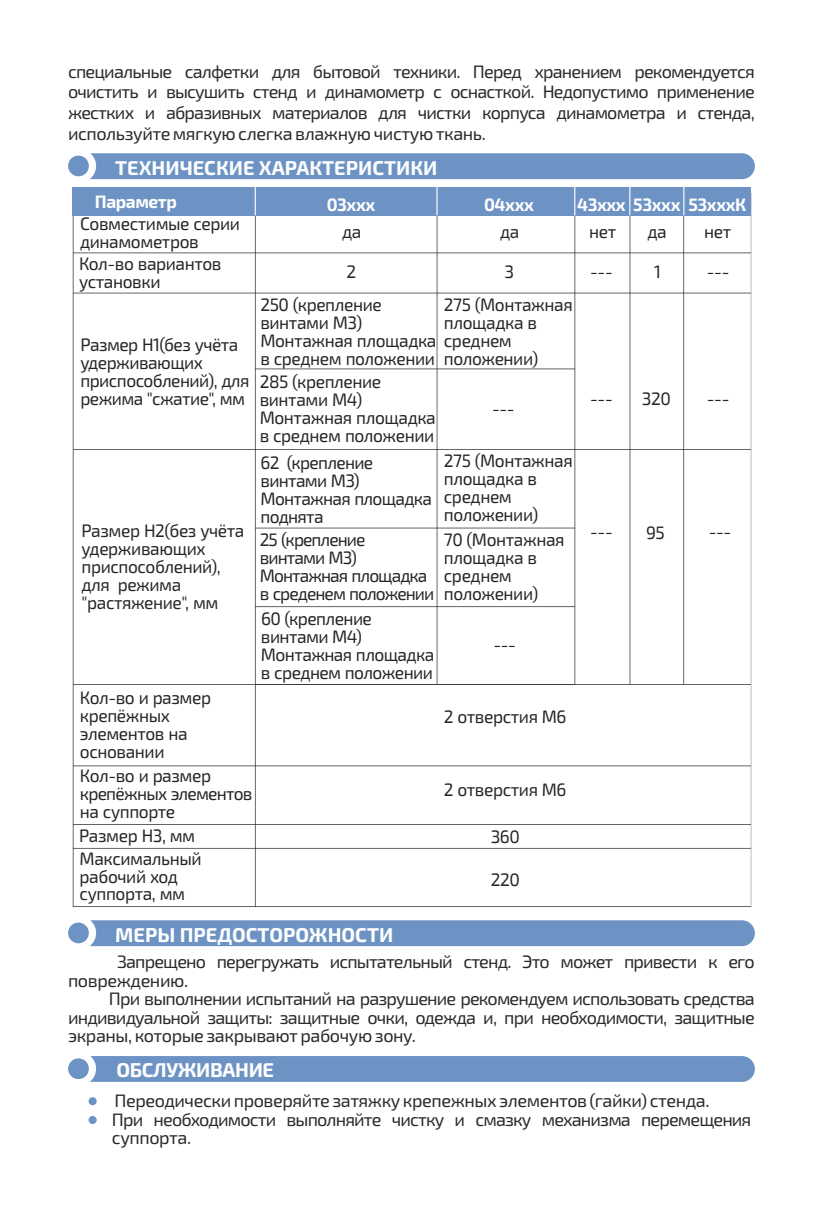
<style>
.page{position:relative;width:823px;height:1225px;background:#fff}
.page>*{position:absolute;margin:0;border:0;box-sizing:border-box;transform-origin:0 0}
.t1{font:700 20px "Exo 2.0";color:#fefefe}
.t2{font:700 20px "Exo 2.0";letter-spacing:-.02em;color:#fefefe}
.t3{font:18px/18px "Exo 2.0";letter-spacing:-.025em;color:#262524;scale:.96 1}
.t4{font:18px/18.6px "Exo 2.0";letter-spacing:-.03em;color:#2b2a29;text-align:justify}
.t5{font:18px/18.6px "Exo 2.0";letter-spacing:-.05em;color:#2b2a29}
.t6{font:18px/18px "Exo 2.0";letter-spacing:-.055em;color:#262524;scale:.96 1}
.t7{font:700 18px "Exo 2.0";letter-spacing:-.025em;color:#fefefe;scale:.96 1}
</style>
<div class="page">
<div style="left:68px;top:153px;width:686px;height:26px;background:#6d93c5"></div>
<svg style="left:73px;top:215px;width:677px;height:692px"></svg>
<div style="left:73px;top:187px;width:677px;height:28px;background:#6d93c5"></div>
<hr style="left:254px;top:185px;width:2px;height:30px;background:#fefefe">
<hr style="left:436px;top:185px;width:1px;height:30px;background:#fefefe">
<hr style="left:574px;top:185px;width:1px;height:30px;background:#fefefe">
<hr style="left:629px;top:185px;width:1px;height:30px;background:#fefefe">
<hr style="left:683px;top:185px;width:1px;height:30px;background:#fefefe">
<div style="left:68px;top:920px;width:686px;height:26px;background:#6d93c5"></div>
<div style="left:68px;top:1056px;width:686px;height:26px;background:#6d93c5"></div>
<div style="left:89px;top:1097px;width:8px;height:8px;background:#6d93c5;border-radius:50%"></div>
<div style="left:89px;top:1116px;width:8px;height:8px;background:#6d93c5;border-radius:50%"></div>
<p class="t4" style="left:68px;top:63px;width:688px;line-height:20.6px">специальные салфетки для бытовой техники. Перед хранением рекомендуется очистить и высушить стенд и динамометр с оснасткой. Недопустимо применение жестких и абразивных материалов для чистки корпуса динамометра и стенда, используйте мягкую слегка влажную чистую ткань.</p>
<p class="t1" style="left:115px;top:161px;width:323px">ТЕХНИЧЕСКИЕ ХАРАКТЕРИСТИКИ</p>
<p class="t7" style="left:95px;top:196px;width:87px">Параметр</p>
<p class="t7" style="left:326px;top:198px;width:52px">03ххх</p>
<p class="t7" style="left:484px;top:198px;width:53px">04ххх</p>
<p class="t7" style="left:576px;top:198px;width:177px">43ххх 53ххх 53хххК</p>
<p class="t3" style="left:80px;top:216px;width:168px">Совместимые серии динамометров</p>
<p class="t3" style="left:342px;top:224px;width:22px">да</p>
<p class="t3" style="left:500px;top:224px;width:22px">да</p>
<p class="t3" style="left:588px;top:224px;width:30px">нет</p>
<p class="t3" style="left:647px;top:224px;width:22px">да</p>
<p class="t3" style="left:703px;top:224px;width:30px">нет</p>
<p class="t3" style="left:79px;top:257px;width:150px">Кол-во вариантов установки</p>
<p class="t3" style="left:346px;top:265px;width:12px">2</p>
<p class="t3" style="left:504px;top:265px;width:12px">3</p>
<p class="t3" style="left:590px;top:265px;width:25px">---</p>
<p class="t3" style="left:653px;top:265px;width:9px">1</p>
<p class="t3" style="left:706px;top:265px;width:25px">---</p>
<p class="t3" style="left:80px;top:338px;width:178px">Размер Н1(без учёта удерживающих приспособлений), для режима "сжатие", мм</p>
<p class="t3" style="left:81px;top:523px;width:171px">Размер Н2(без учёта удерживающих приспособлений), для режима "растяжение", мм</p>
<p class="t3" style="left:80px;top:690px;width:138px">Кол-во и размер крепёжных элементов на основании</p>
<p class="t3" style="left:80px;top:768px;width:181px">Кол-во и размер крепёжных элементов на суппорте</p>
<p class="t3" style="left:260px;top:297px;width:263px">250 (крепление<br>винтами М3)<br>Монтажная площадка среднем в среднем положении</p>
<p class="t3" style="left:259px;top:374px;width:185px">285 (крепление винтами М4)<br>Монтажная площадка в среднем положении</p>
<p class="t3" style="left:443px;top:298px;width:136px">275 (Монтажная площадка в</p>
<p class="t3" style="left:443px;top:352px;width:100px">положении)</p>
<p class="t3" style="left:491px;top:402px;width:25px">---</p>
<p class="t3" style="left:260px;top:455px;width:180px">62 (крепление винтами М3)<br>Монтажная площадка поднята</p>
<p class="t6" style="left:260px;top:532px;width:183px">25 (крепление винтами М3)<br>Монтажная площадка в среденем положении</p>
<p class="t3" style="left:261px;top:611px;width:182px">60 (крепление винтами М4)<br>Монтажная площадка в среднем положении</p>
<p class="t3" style="left:443px;top:454px;width:136px">275 (Монтажная площадка в среднем положении)</p>
<p class="t3" style="left:443px;top:533px;width:127px">70 (Монтажная площадка в среднем положении)</p>
<p class="t3" style="left:493px;top:637px;width:25px">---</p>
<p class="t3" style="left:443px;top:709px;width:129px">2 отверстия М6</p>
<p class="t3" style="left:443px;top:783px;width:129px">2 отверстия М6</p>
<p class="t3" style="left:79px;top:828px;width:122px">Размер Н3, мм</p>
<p class="t3" style="left:490px;top:829px;width:32px">360</p>
<p class="t3" style="left:80px;top:851px;width:129px">Максимальный рабочий ход суппорта, мм</p>
<p class="t3" style="left:490px;top:873px;width:32px">220</p>
<p class="t1" style="left:115px;top:927px;width:279px">МЕРЫ ПРЕДОСТОРОЖНОСТИ</p>
<p class="t3" style="left:590px;top:392px;width:25px">---</p>
<p class="t3" style="left:641px;top:392px;width:32px">320</p>
<p class="t3" style="left:706px;top:392px;width:25px">---</p>
<p class="t3" style="left:590px;top:524px;width:25px">---</p>
<p class="t3" style="left:645px;top:526px;width:21px">95</p>
<p class="t3" style="left:708px;top:524px;width:25px">---</p>
<p class="t5" style="left:68px;top:954px;width:687px;text-indent:49px">Запрещено перегружать испытательный стенд. Это может привести к его повреждению.</p>
<p class="t4" style="left:68px;top:991px;width:687px;text-indent:41px">При выполнении испытаний на разрушение рекомендуем использовать средства индивидуальной защиты: защитные очки, одежда и, при необходимости, защитные экраны, которые закрывают рабочую зону.</p>
<p class="t2" style="left:116px;top:1063px;width:159px">ОБСЛУЖИВАНИЕ</p>
<p class="t4" style="left:112px;top:1093px;width:640px;text-align:left">Переодически проверяйте затяжку крепежных элементов (гайки) стенда.<br>При необходимости выполняйте чистку и смазку механизма перемещения суппорта.</p>
</div>
